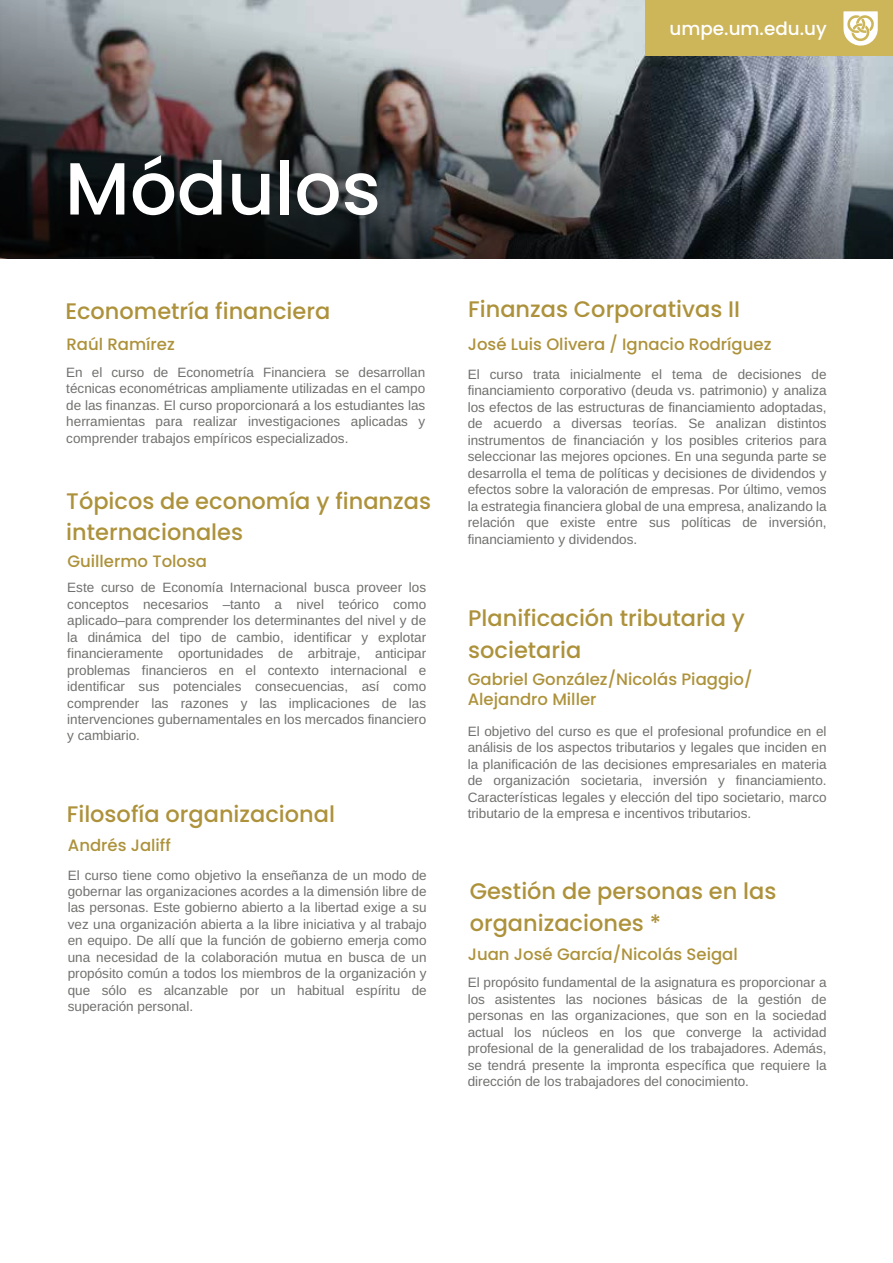
<style>
.page{position:relative;width:893px;height:1263px;background:#fff}
.page>*{position:absolute;margin:0;border:0;box-sizing:border-box;transform-origin:0 0}
.t1{font:500 73.8px "Poppins";color:#fff}
.t2{font:500 22.5px/31.5px "Poppins";color:#ad923b}
.t3{font:500 18.3px "Poppins";color:#fff}
.t4{font:500 16.5px/19.8px "Poppins";color:#ad923b}
.t5{font:13.5px/16.5px "Arimo";color:#70706e;text-align:justify}
</style>
<div class="page">
<svg style="left:0;top:0;width:893px;height:259px;background:#636568"></svg>
<div style="left:646px;top:1px;width:247px;height:55px;background:#cdb55a"></div>
<svg style="left:843px;top:11px;width:35px;height:35px"></svg>
<h3 class="t3" style="left:669px;top:18px;width:159px">umpe.um.edu.uy</h3>
<h1 class="t1" style="left:65px;top:146px;width:318px">Módulos</h1>
<h2 class="t2" style="left:65px;top:295px;width:267px">Econometría financiera</h2>
<p class="t4" style="left:66px;top:334px;width:110px">Raúl Ramírez</p>
<p class="t5" style="left:66px;top:364px;width:360px">En el curso de Econometría Financiera se desarrollan técnicas econométricas ampliamente utilizadas en el campo de las finanzas. El curso proporcionará a los estudiantes las herramientas para realizar investigaciones aplicadas y comprender trabajos empíricos especializados.</p>
<h2 class="t2" style="left:66px;top:485px;width:366px">Tópicos de economía y finanzas internacionales</h2>
<p class="t4" style="left:67px;top:551px;width:141px">Guillermo Tolosa</p>
<p class="t5" style="left:67px;top:579px;width:360px">Este curso de Economía Internacional busca proveer los conceptos necesarios –tanto a nivel teórico como aplicado–para comprender los determinantes del nivel y de la dinámica del tipo de cambio, identificar y explotar financieramente oportunidades de arbitraje, anticipar problemas financieros en el contexto internacional e identificar sus potenciales consecuencias, así como comprender las razones y las implicaciones de las intervenciones gubernamentales en los mercados financiero y cambiario.</p>
<h2 class="t2" style="left:67px;top:799px;width:270px">Filosofía organizacional</h2>
<p class="t4" style="left:68px;top:835px;width:105px">Andrés Jaliff</p>
<p class="t5" style="left:68px;top:867px;width:360px">El curso tiene como objetivo la enseñanza de un modo de gobernar las organizaciones acordes a la dimensión libre de las personas. Este gobierno abierto a la libertad exige a su vez una organización abierta a la libre iniciativa y al trabajo en equipo. De allí que la función de gobierno emerja como una necesidad de la colaboración mutua en busca de un propósito común a todos los miembros de la organización y que sólo es alcanzable por un habitual espíritu de superación personal.</p>
<h2 class="t2" style="left:468px;top:293px;width:273px">Finanzas Corporativas II</h2>
<p class="t4" style="left:468px;top:335px;width:305px">José Luis Olivera / Ignacio Rodríguez</p>
<p class="t5" style="left:468px;top:366px;width:360px">El curso trata inicialmente el tema de decisiones de financiamiento corporativo (deuda vs. patrimonio) y analiza los efectos de las estructuras de financiamiento adoptadas, de acuerdo a diversas teorías. Se analizan distintos instrumentos de financiación y los posibles criterios para seleccionar las mejores opciones. En una segunda parte se desarrolla el tema de políticas y decisiones de dividendos y efectos sobre la valoración de empresas. Por último, vemos la estrategia financiera global de una empresa, analizando la relación que existe entre sus políticas de inversión, financiamiento y dividendos.</p>
<h2 class="t2" style="left:468px;top:603px;width:278px">Planificación tributaria y societaria</h2>
<p class="t4" style="left:468px;top:669px;width:286px">Gabriel González/Nicolás Piaggio/<br>Alejandro Miller</p>
<p class="t5" style="left:468px;top:723px;width:360px">El objetivo del curso es que el profesional profundice en el análisis de los aspectos tributarios y legales que inciden en la planificación de las decisiones empresariales en materia de organización societaria, inversión y financiamiento.<br>Características legales y elección del tipo societario, marco tributario de la empresa e incentivos tributarios.</p>
<h2 class="t2" style="left:470px;top:876px;width:308px">Gestión de personas en las organizaciones *</h2>
<p class="t4" style="left:468px;top:945px;width:272px">Juan José García/Nicolás Seigal</p>
<p class="t5" style="left:468px;top:975px;width:360px">El propósito fundamental de la asignatura es proporcionar a los asistentes las nociones básicas de la gestión de personas en las organizaciones, que son en la sociedad actual los núcleos en los que converge la actividad profesional de la generalidad de los trabajadores. Además, se tendrá presente la impronta específica que requiere la dirección de los trabajadores del conocimiento.</p>
</div>
